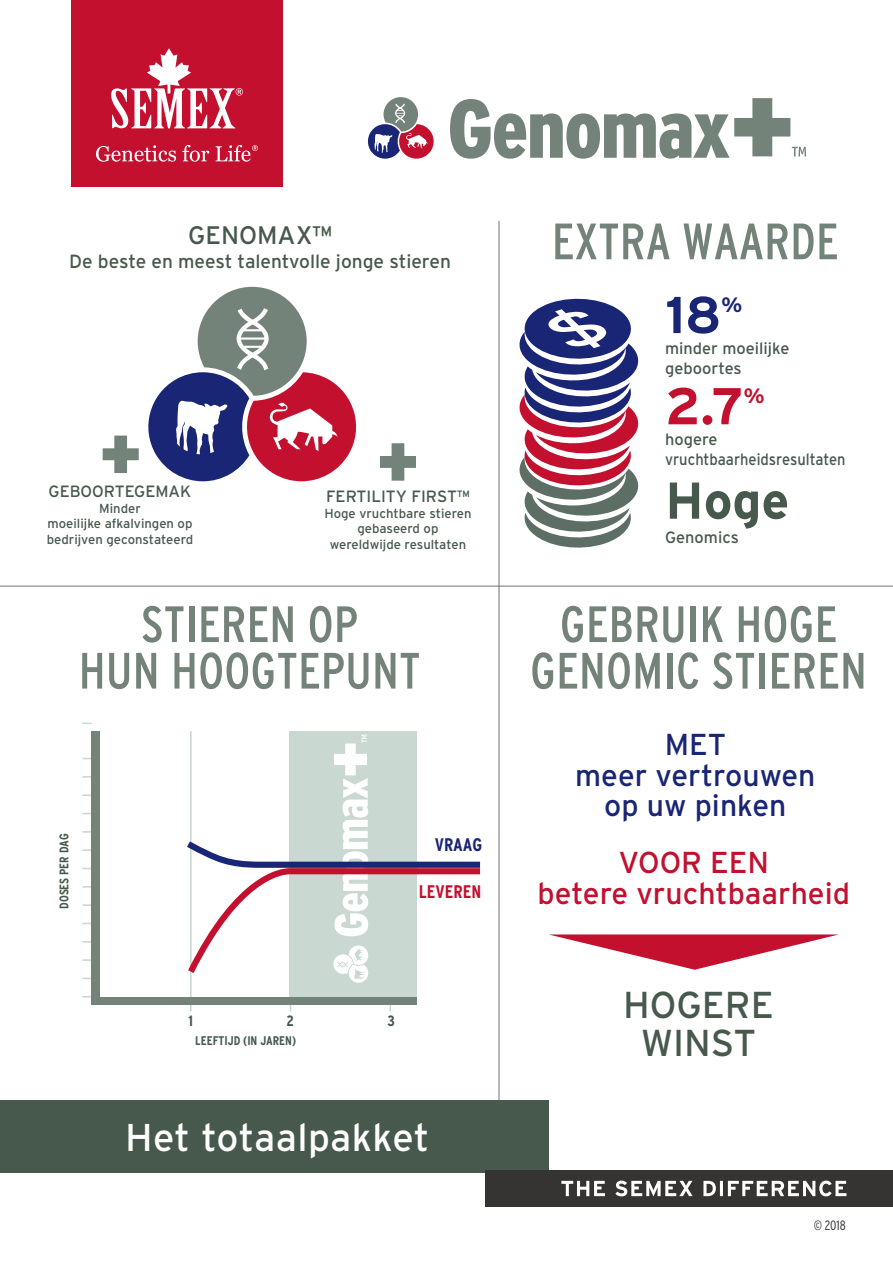
<style>
.page{position:relative;width:893px;height:1263px;background:#fff}
.page>*{position:absolute;margin:0;border:0;box-sizing:border-box;transform-origin:0 0}
.t1{font:700 51.6px "Interstate";color:#47594c}
.t2{font:700 51.6px "Interstate";color:#c3102f}
.t3{font:700 51.6px "Interstate";color:#192575}
.t4{font:condensed 51px/46.5px "Interstate";color:#748379;text-align:center}
.t5{font:38.7px "Interstate";letter-spacing:.005em;color:#fff}
.t6{font:37.5px/37.5px "Interstate";color:#47594c;text-align:center}
.t7{font:30.3px/30.8px "Interstate";color:#192575;text-align:center}
.t8{font:30.3px/30.8px "Interstate";color:#c3102f;text-align:center}
.t9{font:25.35px "Interstate";color:#47594c}
.t10{font:700 20.85px "Interstate";color:#192575}
.t11{font:700 20.85px "Interstate";color:#c3102f}
.t12{font:19.05px "Interstate";color:#47594c}
.t13{font:700 condensed 18.15px "Interstate";color:#c3102f}
.t14{font:700 condensed 18.15px "Interstate";letter-spacing:-.005em;color:#192575}
.t15{font:16.35px/19.6px "Interstate";color:#47594c}
.t16{font:700 condensed 15px "Interstate";color:#47594c}
.t17{font:300 condensed 13.5px "Interstate";color:#363433}
.t18{font:13.05px/15.8px "Interstate";color:#47594c;text-align:center}
.t19{font:700 condensed 12.6px "Interstate";color:#47594c}
</style>
<div class="page">
<div style="left:290px;top:731px;width:127px;height:267px;background:#cad8d2"></div>
<div style="left:0;top:1100px;width:548px;height:72px;background:#47594c"></div>
<hr style="left:190px;top:731px;width:2px;height:280px;background:#cad8d2">
<svg style="left:82px;top:959px;width:10px;height:2px"></svg>
<svg style="left:82px;top:904px;width:10px;height:2px"></svg>
<svg style="left:82px;top:886px;width:10px;height:2px"></svg>
<svg style="left:82px;top:849px;width:10px;height:2px"></svg>
<svg style="left:82px;top:831px;width:10px;height:2px"></svg>
<svg style="left:82px;top:794px;width:10px;height:2px"></svg>
<svg style="left:82px;top:776px;width:10px;height:2px"></svg>
<svg style="left:82px;top:722px;width:10px;height:2px"></svg>
<hr style="left:290px;top:731px;width:1px;height:280px;background:#cad8d2">
<hr style="left:390px;top:731px;width:1px;height:280px;background:#cad8d2">
<hr style="left:499px;top:221px;width:1px;height:879px;background:#737373">
<hr style="left:0;top:586px;width:893px;height:1px;background:#737373">
<div style="left:72px;top:0;width:211px;height:186px;background:#c3102f"></div>
<svg style="left:111px;top:48px;width:132px;height:81px"></svg>
<svg style="left:96px;top:145px;width:80px;height:17px"></svg>
<svg style="left:182px;top:145px;width:27px;height:17px"></svg>
<svg style="left:216px;top:145px;width:42px;height:17px"></svg>
<div style="left:92px;top:731px;width:8px;height:274px;background:#748379"></div>
<div style="left:92px;top:997px;width:325px;height:7px;background:#748379"></div>
<svg style="left:187px;top:735px;width:294px;height:249px"></svg>
<svg style="left:519px;top:298px;width:120px;height:250px"></svg>
<svg style="left:549px;top:934px;width:290px;height:36px"></svg>
<svg style="left:380px;top:443px;width:36px;height:38px"></svg>
<div style="left:486px;top:1170px;width:407px;height:37px;background:#363433"></div>
<svg style="left:561px;top:1180px;width:285px;height:16px"></svg>
<svg style="left:450px;top:98px;width:356px;height:61px"></svg>
<svg style="left:103px;top:287px;width:254px;height:194px"></svg>
<svg style="left:367px;top:97px;width:67px;height:62px"></svg>
<h3 class="t9" style="left:188px;top:221px;width:145px">GENOMAX™</h3>
<h3 class="t12" style="left:69px;top:250px;width:383px">De beste en meest talentvolle jonge stieren</h3>
<p class="t15" style="left:49px;top:481px;width:144px">GEBOORTEGEMAK</p>
<p class="t18" style="left:47px;top:500px;width:148px">Minder<br>moeilijke afkalvingen op bedrijven geconstateerd</p>
<p class="t15" style="left:326px;top:486px;width:145px">FERTILITY FIRST™</p>
<p class="t18" style="left:324px;top:505px;width:149px">Hoge vruchtbare stieren gebaseerd op wereldwijde resultaten</p>
<h2 class="t4" style="left:79px;top:600px;width:343px">STIEREN OP<br>HUN HOOGTEPUNT</h2>
<p class="t19" style="left:56px;top:909px;width:77px;rotate:-90deg">DOSES PER DAG</p>
<h3 class="t14" style="left:435px;top:834px;width:49px">VRAAG</h3>
<h3 class="t13" style="left:419px;top:881px;width:64px">LEVEREN</h3>
<p class="t16" style="left:188px;top:1011px;width:6px">1</p>
<p class="t16" style="left:287px;top:1011px;width:9px">2</p>
<p class="t16" style="left:388px;top:1011px;width:9px">3</p>
<p class="t19" style="left:195px;top:1032px;width:102px">LEEFTIJD (IN JAREN)</p>
<h3 class="t5" style="left:125px;top:1116px;width:306px">Het totaalpakket</h3>
<h2 class="t4" style="left:552px;top:218px;width:288px">EXTRA WAARDE</h2>
<h1 class="t3" style="left:665px;top:284px;width:58px">18</h1>
<h3 class="t10" style="left:721px;top:292px;width:22px">%</h3>
<p class="t15" style="left:665px;top:339px;width:126px">minder moeilijke geboortes</p>
<h1 class="t2" style="left:665px;top:375px;width:80px">2.7</h1>
<h3 class="t11" style="left:744px;top:383px;width:22px">%</h3>
<p class="t15" style="left:665px;top:429px;width:182px">hogere vruchtbaarheidsresultaten</p>
<h1 class="t1" style="left:665px;top:469px;width:126px">Hoge</h1>
<p class="t15" style="left:665px;top:527px;width:75px">Genomics</p>
<h2 class="t4" style="left:530px;top:600px;width:338px">GEBRUIK HOGE<br>GENOMIC STIEREN</h2>
<h3 class="t7" style="left:575px;top:729px;width:242px">MET<br>meer vertrouwen op uw pinken</h3>
<h3 class="t8" style="left:538px;top:847px;width:314px">VOOR EEN<br>betere vruchtbaarheid</h3>
<h3 class="t6" style="left:623px;top:986px;width:152px">HOGERE<br>WINST</h3>
<p class="t17" style="left:814px;top:1217px;width:34px">© 2018</p>
</div>
